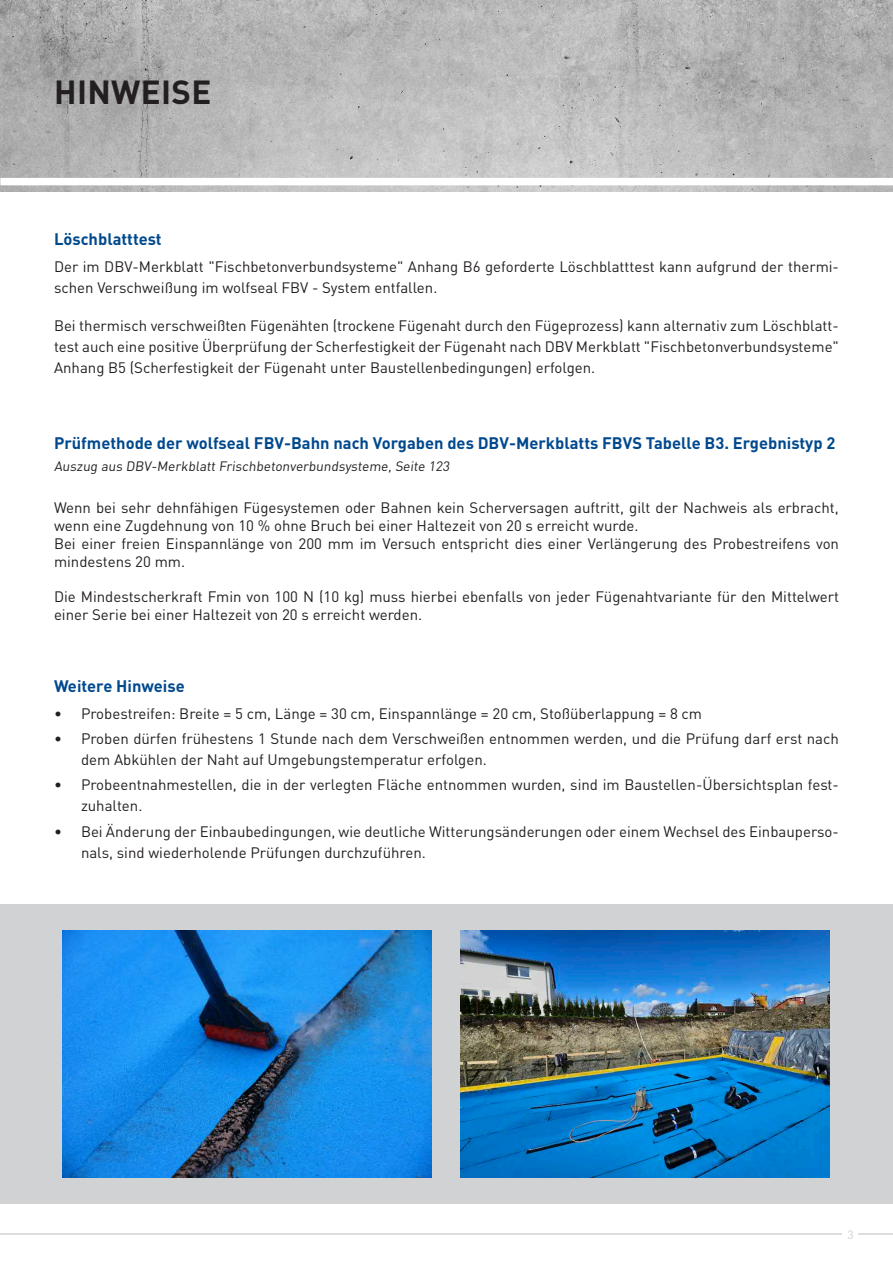
<style>
.page{position:relative;width:893px;height:1263px;background:#fff}
.page>*{position:absolute;margin:0;border:0;box-sizing:border-box;transform-origin:0 0}
.t1{font:700 33px "DINOT";letter-spacing:.01em;color:#231f20}
.t2{font:700 16.5px "DINOT";color:#01498e}
.t3{font:15px/21px "DINOT";color:#231f20}
.t4{font:13.5px "DINOT";color:#231f20}
.t5{font:12px "DINOT";color:#d1d2d4}
</style>
<div class="page">
<img style="left:1px;top:0;width:892px;height:191px">
<div style="left:0;top:178px;width:893px;height:7px;background:#fff"></div>
<hr style="left:0;top:1233px;width:893px;height:2px;background:#d1d2d4">
<div style="left:842px;top:1226px;width:16px;height:16px;background:#fff"></div>
<img style="left:0;top:0;width:1px;height:191px">
<div style="left:0;top:904px;width:893px;height:300px;background:#d1d2d4"></div>
<img style="left:63px;top:931px;width:369px;height:246px">
<img style="left:460px;top:931px;width:369px;height:246px">
<h1 class="t1" style="left:54px;top:71px;width:159px">HINWEISE</h1>
<p class="t2" style="left:54px;top:228px;width:109px">Löschblatttest</p>
<p class="t3" style="left:54px;top:255px;width:786px">Der im DBV-Merkblatt "Fischbetonverbundsysteme" Anhang B6 geforderte Löschblatttest kann aufgrund der thermi&shy;schen Verschweißung im wolfseal FBV - System entfallen.</p>
<p class="t3" style="left:54px;top:314px;width:786px;text-align:justify">Bei thermisch verschweißten Fügenähten (trockene Fügenaht durch den Fügeprozess) kann alternativ zum Löschblatt&shy;test auch eine positive Überprüfung der Scherfestigkeit der Fügenaht nach DBV Merkblatt "Fischbetonverbundsysteme" Anhang B5 (Scherfestigkeit der Fügenaht unter Baustellenbedingungen) erfolgen.</p>
<p class="t2" style="left:54px;top:432px;width:783px">Prüfmethode der wolfseal FBV-Bahn nach Vorgaben des DBV-Merkblatts FBVS Tabelle B3. Ergebnistyp 2</p>
<p class="t4" style="left:54px;top:458px;width:399px">Auszug aus DBV-Merkblatt Frischbetonverbundsysteme, Seite 123</p>
<p class="t3" style="left:54px;top:498px;width:786px;line-height:18px">Wenn bei sehr dehnfähigen Fügesystemen oder Bahnen kein Scherversagen auftritt, gilt der Nachweis als erbracht, wenn eine Zugdehnung von 10 % ohne Bruch bei einer Haltezeit von 20 s erreicht wurde.<br>Bei einer freien Einspannlänge von 200 mm im Versuch entspricht dies einer Verlängerung des Probestreifens von mindestens 20 mm.</p>
<p class="t3" style="left:54px;top:587px;width:786px;line-height:18px">Die Mindestscherkraft Fmin von 100 N (10 kg) muss hierbei ebenfalls von jeder Fügenahtvariante für den Mittelwert einer Serie bei einer Haltezeit von 20 s erreicht werden.</p>
<p class="t2" style="left:54px;top:675px;width:132px">Weitere Hinweise</p>
<p class="t3" style="left:54px;top:703px;width:650px">• Probestreifen: Breite = 5 cm, Länge = 30 cm, Einspannlänge = 20 cm, Stoßüberlappung = 8 cm</p>
<p class="t3" style="left:81px;top:728px;width:759px;text-indent:-27px">• Proben dürfen frühestens 1 Stunde nach dem Verschweißen entnommen werden, und die Prüfung darf erst nach dem Abkühlen der Naht auf Umgebungstemperatur erfolgen.</p>
<p class="t3" style="left:81px;top:774px;width:759px;text-indent:-27px">• Probeentnahmestellen, die in der verlegten Fläche entnommen wurden, sind im Baustellen-Übersichtsplan fest&shy;zuhalten.</p>
<p class="t3" style="left:81px;top:820px;width:759px;text-indent:-27px">• Bei Änderung der Einbaubedingungen, wie deutliche Witterungsänderungen oder einem Wechsel des Einbauperso&shy;nals, sind wiederholende Prüfungen durchzuführen.</p>
<p class="t5" style="left:847px;top:1227px;width:8px">3</p>
</div>
